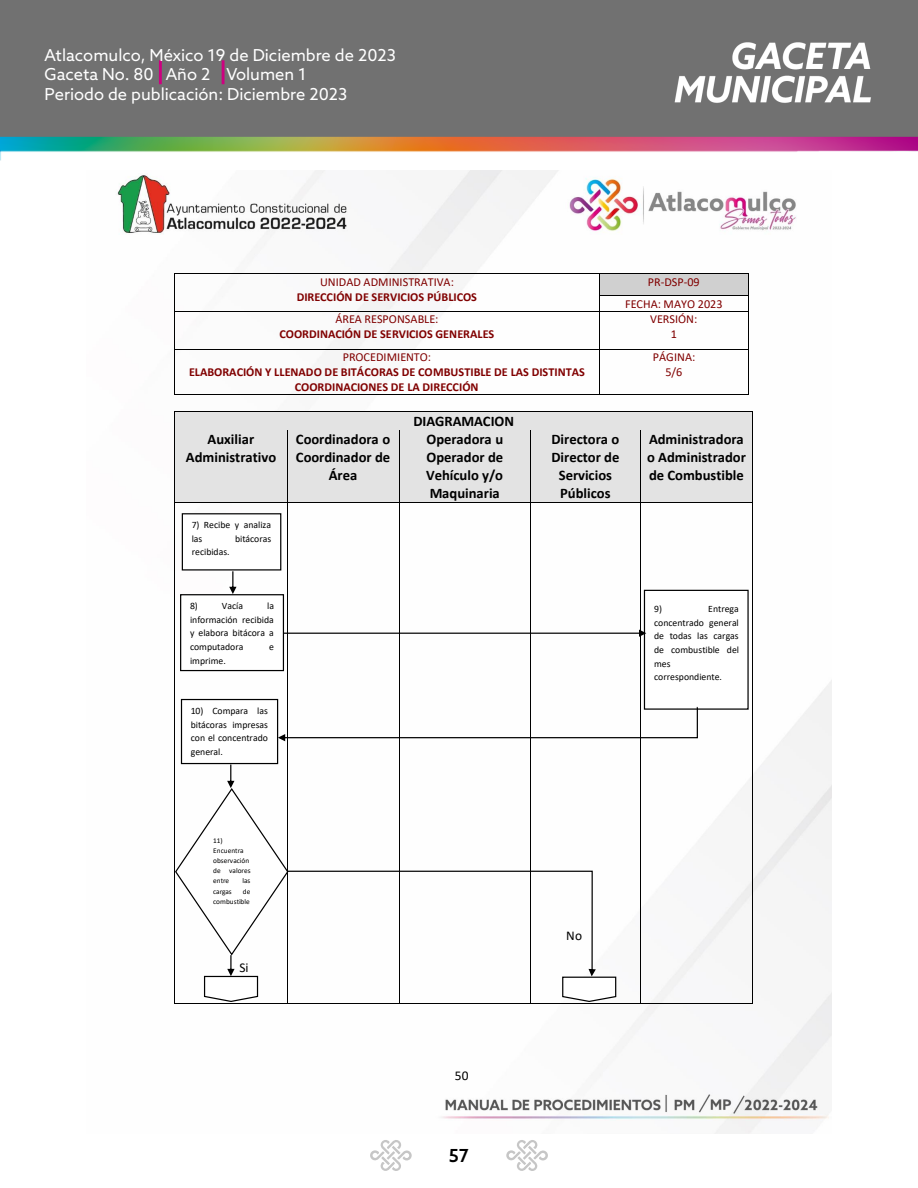
<style>
.page{position:relative;width:918px;height:1188px;background:#fff}
.page>*{position:absolute;margin:0;border:0;box-sizing:border-box;transform-origin:0 0}
.t1{font:500 18px "Azo Sans";color:#000}
.t2{font:16.5px/19.8px "Azo Sans";color:#fff}
.t3{font:700 14.55px/17.9px "Calibri";letter-spacing:-.005em;color:#000;text-align:center}
.t4{font:13.35px "Calibri";color:#000}
.t5{font:700 12.15px/14.9px "Calibri";color:#800000;text-align:center}
.t6{font:12.15px/14.9px "Calibri";color:#800000;text-align:center}
.t7{font:9.75px/13.6px "Calibri";color:#000;text-align:justify}
.t8{font:7.35px/10.2px "Calibri";letter-spacing:.005em;color:#000}
</style>
<div class="page">
<img style="left:117px;top:170px;width:714px;height:964px">
<div style="left:599px;top:274px;width:7px;height:15px;background:#d0d0d0"></div>
<div style="left:742px;top:274px;width:7px;height:15px;background:#d0d0d0"></div>
<div style="left:599px;top:289px;width:150px;height:6px;background:#d0d0d0"></div>
<div style="left:606px;top:274px;width:136px;height:15px;background:#d0d0d0"></div>
<hr style="left:175px;top:274px;width:424px;height:1px;background:#000">
<hr style="left:599px;top:295px;width:150px;height:1px;background:#000">
<svg style="left:175px;top:274px;width:1px;height:37px"></svg>
<hr style="left:175px;top:311px;width:424px;height:1px;background:#000">
<svg style="left:599px;top:274px;width:1px;height:37px"></svg>
<hr style="left:599px;top:311px;width:150px;height:1px;background:#000">
<svg style="left:749px;top:274px;width:1px;height:38px"></svg>
<hr style="left:175px;top:312px;width:1px;height:37px;background:#000">
<hr style="left:599px;top:312px;width:1px;height:37px;background:#000">
<hr style="left:749px;top:312px;width:1px;height:37px;background:#000">
<hr style="left:175px;top:349px;width:424px;height:1px;background:#000">
<hr style="left:599px;top:349px;width:150px;height:1px;background:#000">
<hr style="left:175px;top:350px;width:1px;height:44px;background:#000">
<hr style="left:599px;top:350px;width:1px;height:44px;background:#000">
<hr style="left:749px;top:350px;width:1px;height:44px;background:#000">
<hr style="left:176px;top:394px;width:137px;height:1px;background:#000">
<hr style="left:314px;top:394px;width:285px;height:1px;background:#000">
<hr style="left:599px;top:394px;width:150px;height:1px;background:#000">
<div style="left:175px;top:412px;width:7px;height:18px;background:#e3e3e3"></div>
<div style="left:746px;top:412px;width:7px;height:18px;background:#e3e3e3"></div>
<div style="left:182px;top:412px;width:564px;height:18px;background:#e3e3e3"></div>
<div style="left:175px;top:431px;width:7px;height:35px;background:#e3e3e3"></div>
<div style="left:281px;top:431px;width:6px;height:35px;background:#e3e3e3"></div>
<div style="left:175px;top:466px;width:112px;height:36px;background:#e3e3e3"></div>
<div style="left:182px;top:431px;width:99px;height:17px;background:#e3e3e3"></div>
<div style="left:182px;top:448px;width:99px;height:18px;background:#e3e3e3"></div>
<div style="left:287px;top:431px;width:7px;height:53px;background:#e3e3e3"></div>
<div style="left:393px;top:431px;width:6px;height:53px;background:#e3e3e3"></div>
<div style="left:287px;top:484px;width:112px;height:18px;background:#e3e3e3"></div>
<div style="left:294px;top:431px;width:99px;height:17px;background:#e3e3e3"></div>
<div style="left:294px;top:448px;width:99px;height:18px;background:#e3e3e3"></div>
<div style="left:294px;top:466px;width:99px;height:18px;background:#e3e3e3"></div>
<div style="left:399px;top:431px;width:7px;height:71px;background:#e3e3e3"></div>
<div style="left:524px;top:431px;width:6px;height:71px;background:#e3e3e3"></div>
<div style="left:406px;top:431px;width:118px;height:17px;background:#e3e3e3"></div>
<div style="left:406px;top:448px;width:118px;height:18px;background:#e3e3e3"></div>
<div style="left:406px;top:466px;width:118px;height:18px;background:#e3e3e3"></div>
<div style="left:406px;top:484px;width:118px;height:18px;background:#e3e3e3"></div>
<div style="left:531px;top:431px;width:6px;height:71px;background:#e3e3e3"></div>
<div style="left:634px;top:431px;width:6px;height:71px;background:#e3e3e3"></div>
<div style="left:537px;top:431px;width:97px;height:17px;background:#e3e3e3"></div>
<div style="left:537px;top:448px;width:97px;height:18px;background:#e3e3e3"></div>
<div style="left:537px;top:466px;width:97px;height:18px;background:#e3e3e3"></div>
<div style="left:537px;top:484px;width:97px;height:18px;background:#e3e3e3"></div>
<div style="left:641px;top:431px;width:6px;height:53px;background:#e3e3e3"></div>
<div style="left:746px;top:431px;width:7px;height:53px;background:#e3e3e3"></div>
<div style="left:641px;top:484px;width:112px;height:18px;background:#e3e3e3"></div>
<div style="left:647px;top:431px;width:99px;height:17px;background:#e3e3e3"></div>
<div style="left:647px;top:448px;width:99px;height:18px;background:#e3e3e3"></div>
<div style="left:647px;top:466px;width:99px;height:18px;background:#e3e3e3"></div>
<hr style="left:175px;top:430px;width:112px;height:1px;background:#000">
<hr style="left:287px;top:430px;width:112px;height:1px;background:#000">
<hr style="left:399px;top:430px;width:131px;height:1px;background:#000">
<hr style="left:531px;top:430px;width:110px;height:1px;background:#000">
<hr style="left:531px;top:431px;width:110px;height:1px;background:#e3e3e3">
<hr style="left:641px;top:430px;width:112px;height:1px;background:#000">
<svg style="left:749px;top:412px;width:5px;height:19px"></svg>
<hr style="left:175px;top:431px;width:1px;height:71px;background:#000">
<hr style="left:287px;top:431px;width:1px;height:71px;background:#000">
<hr style="left:399px;top:431px;width:1px;height:71px;background:#000">
<hr style="left:530px;top:431px;width:1px;height:71px;background:#000">
<hr style="left:641px;top:431px;width:1px;height:71px;background:#000">
<hr style="left:753px;top:431px;width:1px;height:71px;background:#000">
<hr style="left:175px;top:502px;width:112px;height:1px;background:#000">
<hr style="left:287px;top:502px;width:112px;height:1px;background:#000">
<hr style="left:399px;top:502px;width:131px;height:1px;background:#000">
<hr style="left:531px;top:502px;width:110px;height:1px;background:#000">
<hr style="left:641px;top:502px;width:112px;height:1px;background:#000">
<hr style="left:175px;top:503px;width:1px;height:500px;background:#000">
<hr style="left:287px;top:503px;width:1px;height:500px;background:#000">
<hr style="left:399px;top:503px;width:1px;height:500px;background:#000">
<hr style="left:530px;top:503px;width:1px;height:500px;background:#000">
<hr style="left:531px;top:1003px;width:110px;height:1px;background:#000">
<hr style="left:641px;top:503px;width:1px;height:500px;background:#000">
<hr style="left:641px;top:1003px;width:112px;height:1px;background:#000">
<hr style="left:753px;top:503px;width:1px;height:500px;background:#000">
<div style="left:181px;top:595px;width:102px;height:76px;background:#fff"></div>
<div style="left:180px;top:594px;width:104px;height:77px;border:1px solid #000"></div>
<img style="left:181px;top:600px;width:102px;height:66px">
<div style="left:644px;top:590px;width:104px;height:119px;background:#fff"></div>
<div style="left:644px;top:590px;width:105px;height:120px;border:1px solid #000"></div>
<img style="left:645px;top:595px;width:2px;height:109px">
<div style="left:182px;top:700px;width:96px;height:64px;background:#fff"></div>
<div style="left:181px;top:699px;width:97px;height:65px;border:1px solid #000"></div>
<img style="left:182px;top:705px;width:95px;height:54px">
<div style="left:182px;top:514px;width:99px;height:56px;background:#fff"></div>
<div style="left:182px;top:513px;width:99px;height:58px;border:1px solid #000"></div>
<img style="left:183px;top:519px;width:97px;height:46px">
<svg style="left:278px;top:707px;width:420px;height:34px"></svg>
<svg style="left:229px;top:571px;width:8px;height:23px"></svg>
<svg style="left:174px;top:765px;width:443px;height:239px"></svg>
<svg style="left:283px;top:630px;width:363px;height:7px"></svg>
<img style="left:0;top:0;width:918px;height:161px">
<svg style="left:506px;top:1140px;width:42px;height:31px"></svg>
<svg style="left:370px;top:1140px;width:42px;height:31px"></svg>
<h2 class="t2" style="left:45px;top:45px;width:353px">Atlacomulco, México 19 de Diciembre de 2023<br>Gaceta No. 80 Año 2 Volumen 1<br>Periodo de publicación: Diciembre 2023</h2>
<p class="t6" style="left:320px;top:274px;width:135px">UNIDAD ADMINISTRATIVA:</p>
<p class="t5" style="left:297px;top:289px;width:182px">DIRECCIÓN DE SERVICIOS PÚBLICOS</p>
<p class="t6" style="left:625px;top:271px;width:99px;line-height:21.8px">PR-DSP-09<br>FECHA: MAYO 2023</p>
<p class="t6" style="left:335px;top:311px;width:105px">ÁREA RESPONSABLE:</p>
<p class="t5" style="left:279px;top:326px;width:216px">COORDINACIÓN DE SERVICIOS GENERALES</p>
<p class="t6" style="left:650px;top:311px;width:49px">VERSIÓN:<br>1</p>
<p class="t6" style="left:343px;top:349px;width:90px">PROCEDIMIENTO:</p>
<p class="t5" style="left:189px;top:364px;width:397px">ELABORACIÓN Y LLENADO DE BITÁCORAS DE COMBUSTIBLE DE LAS DISTINTAS<br>COORDINACIONES DE LA DIRECCIÓN</p>
<p class="t6" style="left:653px;top:349px;width:44px">PÁGINA:<br>5/6</p>
<h3 class="t3" style="left:413px;top:412px;width:102px">DIAGRAMACION</h3>
<h3 class="t3" style="left:186px;top:431px;width:92px">Auxiliar<br>Administrativo</h3>
<h3 class="t3" style="left:296px;top:431px;width:96px">Coordinadora o<br>Coordinador de<br>Área</h3>
<h3 class="t3" style="left:426px;top:431px;width:78px;text-align:justify">Operadora u Operador de Vehículo y/o Maquinaria</h3>
<h3 class="t3" style="left:551px;top:431px;width:70px">Directora o<br>Director de<br>Servicios<br>Públicos</h3>
<h3 class="t3" style="left:647px;top:431px;width:100px;text-align:left">Administradora o Administrador de Combustible</h3>
<p class="t7" style="left:192px;top:518px;width:81px">7) Recibe y analiza las</p>
<p class="t7" style="left:235px;top:532px;width:38px">bitácoras</p>
<p class="t7" style="left:192px;top:545px;width:39px">recibidas.</p>
<p class="t7" style="left:190px;top:599px;width:9px">8)</p>
<p class="t7" style="left:222px;top:599px;width:23px">Vacía</p>
<p class="t7" style="left:190px;top:599px;width:85px;text-indent:77px">la información recibida y elabora bitácora a computadora</p>
<p class="t7" style="left:269px;top:640px;width:6px">e</p>
<p class="t7" style="left:190px;top:654px;width:37px">imprime.</p>
<p class="t7" style="left:191px;top:704px;width:79px">10) Compara las bitácoras impresas con el concentrado general.</p>
<p class="t8" style="left:213px;top:835px;width:39px">11)<br>Encuentra observación de valores entre</p>
<p class="t8" style="left:242px;top:876px;width:9px">las</p>
<p class="t8" style="left:213px;top:886px;width:39px;text-align:right">de combustible</p>
<p class="t8" style="left:213px;top:886px;width:20px">cargas</p>
<h3 class="t4" style="left:240px;top:958px;width:11px">Si</h3>
<p class="t7" style="left:654px;top:602px;width:9px">9)</p>
<p class="t7" style="left:654px;top:602px;width:86px;text-align:left;text-indent:54px">Entrega concentrado general de todas las cargas de combustible del mes correspondiente.</p>
<h3 class="t4" style="left:455px;top:1066px;width:15px">50</h3>
<h1 class="t1" style="left:449px;top:1144px;width:22px">57</h1>
<h3 class="t4" style="left:566px;top:926px;width:17px">No</h3>
</div>
